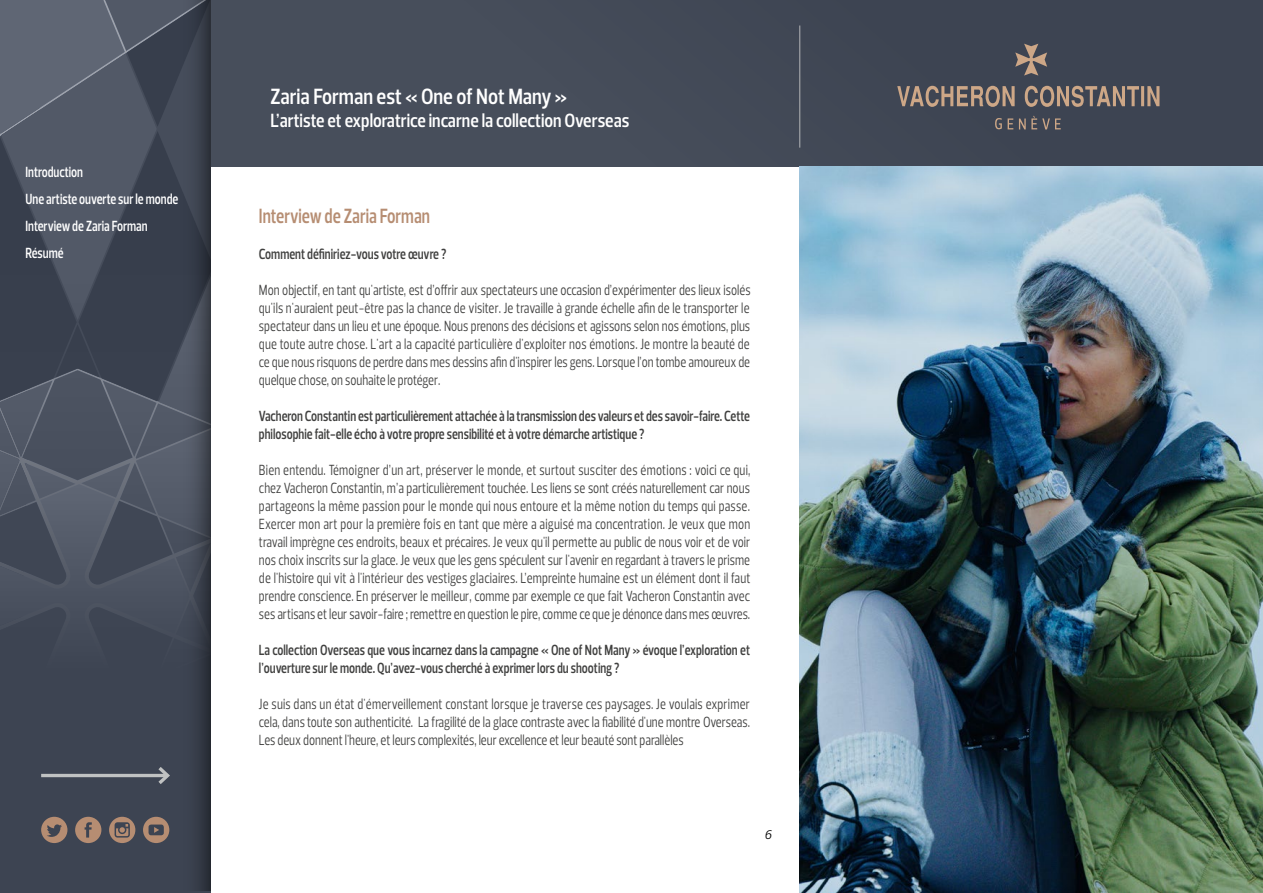
<style>
.page{position:relative;width:1263px;height:893px;background:#fff}
.page>*{position:absolute;margin:0;border:0;box-sizing:border-box;transform-origin:0 0}
.t1{font:600 22.5px "Prelo Condensed";color:#fff}
.t2{font:600 21px "Prelo Condensed";color:#b68d72;scale:.9 1}
.t3{font:600 19.5px "Prelo Condensed";color:#fff}
.t4{font:15px/18px "Prelo Condensed";color:#40403f;text-align:justify;scale:.9 1}
.t5{font:600 15px/18px "Prelo Condensed";color:#40403f;scale:.9 1}
.t6{font:600 15px/27px "Prelo Condensed";color:#fff;scale:.9 1}
.t7{font:italic 12.75px "Prelo";color:#000}
</style>
<div class="page">
<div style="left:210px;top:0;width:1053px;height:166px;background:#474e5b"></div>
<hr style="left:799px;top:26px;width:1px;height:122px;background:#b4b5b7">
<svg style="left:897px;top:44px;width:262px;height:85px"></svg>
<div style="left:0;top:0;width:210px;height:893px;background:#3d4452"></div>
<div style="left:163px;top:0;width:47px;height:891px;background:linear-gradient(to right,#424a59,#2f343f)"></div>
<svg style="left:0;top:0;width:210px;height:867px"></svg>
<img style="left:799px;top:166px;width:464px;height:727px">
<p class="t6" style="left:26px;top:158px;width:171px">Introduction<br>Une artiste ouverte sur le monde<br>Interview de Zaria Forman<br>Résumé</p>
<h1 class="t1" style="left:270px;top:82px;width:298px">Zaria Forman est « One of Not Many »</h1>
<h3 class="t3" style="left:270px;top:109px;width:360px">L’artiste et exploratrice incarne la collection Overseas</h3>
<p class="t2" style="left:259px;top:203px;width:192px">Interview de Zaria Forman</p>
<p class="t5" style="left:259px;top:245px;width:210px">Comment définiriez-vous votre œuvre ?</p>
<p class="t4" style="left:259px;top:281px;width:548px">Mon objectif, en tant qu'artiste, est d’offrir aux spectateurs une occasion d’expérimenter des lieux isolés qu'ils n'auraient peut-être pas la chance de visiter. Je travaille à grande échelle afin de le transporter le spectateur dans un lieu et une époque. Nous prenons des décisions et agissons selon nos émotions, plus que toute autre chose. L'art a la capacité particulière d'exploiter nos émotions. Je montre la beauté de ce que nous risquons de perdre dans mes dessins afin d'inspirer les gens. Lorsque l’on tombe amoureux de quelque chose, on souhaite le protéger.</p>
<p class="t5" style="left:259px;top:407px;width:547px">Vacheron Constantin est particulièrement attachée à la transmission des valeurs et des savoir-faire. Cette philosophie fait-elle écho à votre propre sensibilité et à votre démarche artistique ?</p>
<p class="t4" style="left:259px;top:461px;width:548px">Bien entendu. Témoigner d’un art, préserver le monde, et surtout susciter des émotions : voici ce qui, chez Vacheron Constantin, m’a particulièrement touchée. Les liens se sont créés naturellement car nous partageons la même passion pour le monde qui nous entoure et la même notion du temps qui passe.<br>Exercer mon art pour la première fois en tant que mère a aiguisé ma concentration. Je veux que mon travail imprègne ces endroits, beaux et précaires. Je veux qu'il permette au public de nous voir et de voir nos choix inscrits sur la glace. Je veux que les gens spéculent sur l'avenir en regardant à travers le prisme de l'histoire qui vit à l'intérieur des vestiges glaciaires. L’empreinte humaine est un élément dont il faut prendre conscience. En préserver le meilleur, comme par exemple ce que fait Vacheron Constantin avec ses artisans et leur savoir-faire ; remettre en question le pire, comme ce que je dénonce dans mes œuvres.</p>
<p class="t5" style="left:259px;top:641px;width:547px">La collection Overseas que vous incarnez dans la campagne « One of Not Many » évoque l’exploration et l’ouverture sur le monde. Qu’avez-vous cherché à exprimer lors du shooting ?</p>
<p class="t4" style="left:259px;top:695px;width:547px">Je suis dans un état d'émerveillement constant lorsque je traverse ces paysages. Je voulais exprimer cela, dans toute son authenticité. La fragilité de la glace contraste avec la fiabilité d'une montre Overseas.<br>Les deux donnent l'heure, et leurs complexités, leur excellence et leur beauté sont parallèles</p>
<p class="t7" style="left:764px;top:826px;width:9px">6</p>
</div>
